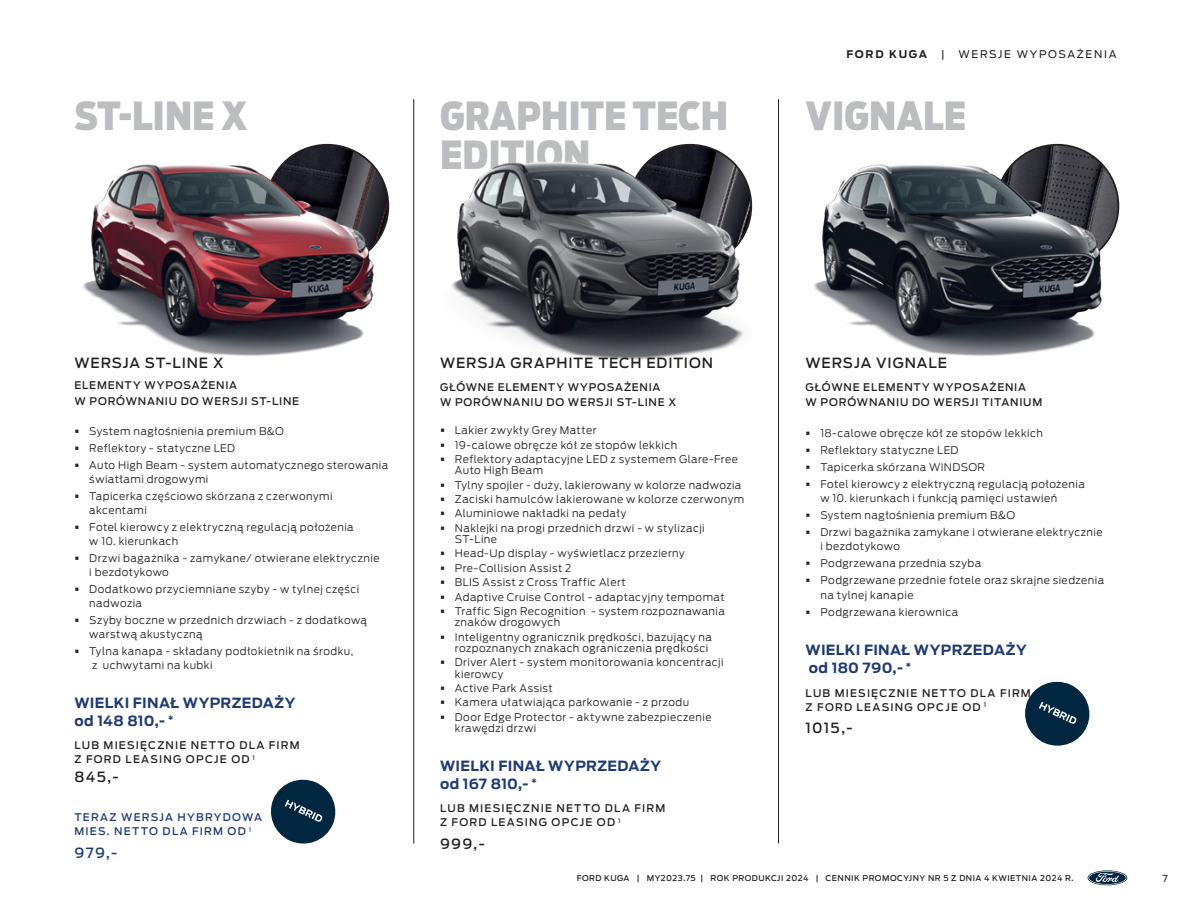
<style>
.page{position:relative;width:1191px;height:918px;background:#fff}
.page>*{position:absolute;margin:0;border:0;box-sizing:border-box;transform-origin:0 0}
.t1{font:900 38.5px/38.5px "Ford Antenna Cond";color:#bcbdc0}
.t2{font:700 14px/17.5px "Ford Antenna";letter-spacing:.025em;color:#1f3b71}
.t3{font:500 14px "Ford Antenna";letter-spacing:.065em;color:#231f20}
.t4{font:500 14px "Ford Antenna";color:#1f3b71}
.t5{font:300 10.5px/14px "Ford Antenna";letter-spacing:.04em;color:#231f20}
.t6{font:500 10.5px/15.8px "Ford Antenna";letter-spacing:.075em;color:#231f20}
.t7{font:500 10.5px/14px "Ford Antenna";letter-spacing:.1em;color:#231f20}
.t8{font:500 10.5px/14px "Ford Antenna";letter-spacing:.115em;color:#1f3b71}
.t9{font:10.5px "Ford Antenna";letter-spacing:.16em;color:#231f20}
.t10{font:700 10.5px "Ford Antenna";letter-spacing:.15em;color:#231f20}
.t11{font:9.62px "Ford Antenna";color:#231f20}
.t12{font:500 7.88px "Ford Antenna";letter-spacing:.06em;color:#231f20}
.s1{font-weight:900;font-size:12.25px}
</style>
<div class="page">
<svg style="left:1087px;top:870px;width:40px;height:15px"></svg>
<svg style="left:1088px;top:871px;width:38px;height:13px"></svg>
<hr style="left:413px;top:99px;width:1px;height:744px;background:#231f20">
<hr style="left:778px;top:99px;width:1px;height:744px;background:#231f20">
<img style="left:266px;top:145px;width:122px;height:122px;border-radius:61px">
<img style="left:629px;top:145px;width:122px;height:122px;border-radius:61px">
<img style="left:83px;top:154px;width:306px;height:202px">
<img style="left:452px;top:154px;width:301px;height:206px">
<svg style="left:271px;top:779px;width:65px;height:65px"></svg>
<img style="left:996px;top:145px;width:122px;height:122px;border-radius:61px">
<img style="left:814px;top:154px;width:305px;height:202px">
<svg style="left:1025px;top:681px;width:65px;height:65px"></svg>
<h1 class="t1" style="left:74px;top:92px;width:175px">ST-LINE X</h1>
<h1 class="t1" style="left:440px;top:92px;width:290px">GRAPHITE TECH<br>EDITION</h1>
<p class="t10" style="left:846px;top:45px;width:82px">FORD KUGA</p>
<p class="t9" style="left:941px;top:45px;width:5px">|</p>
<p class="t9" style="left:958px;top:45px;width:159px">WERSJE WYPOSAŻENIA</p>
<h1 class="t1" style="left:805px;top:92px;width:162px">VIGNALE</h1>
<h2 class="t3" style="left:74px;top:351px;width:151px">WERSJA ST-LINE X</h2>
<p class="t6" style="left:74px;top:376px;width:226px">ELEMENTY WYPOSAŻENIA<br>W PORÓWNANIU DO WERSJI ST-LINE</p>
<p class="t5" style="left:74px;top:423px;width:211px"><span class="s1">•</span> System nagłośnienia premium B&amp;O</p>
<p class="t5" style="left:74px;top:440px;width:162px"><span class="s1">•</span> Reflektory - statyczne LED</p>
<p class="t5" style="left:89px;top:457px;width:300px;text-indent:-15px"><span class="s1">•</span> Auto High Beam - system automatycznego sterowania światłami drogowymi</p>
<p class="t5" style="left:89px;top:488px;width:245px;text-indent:-15px"><span class="s1">•</span> Tapicerka częściowo skórzana z czerwonymi akcentami</p>
<p class="t5" style="left:89px;top:519px;width:266px;text-indent:-15px"><span class="s1">•</span> Fotel kierowcy z elektryczną regulacją położenia w 10. kierunkach</p>
<p class="t5" style="left:89px;top:550px;width:292px;text-indent:-15px"><span class="s1">•</span> Drzwi bagażnika - zamykane/ otwierane elektrycznie i bezdotykowo</p>
<p class="t5" style="left:89px;top:581px;width:271px;text-indent:-15px"><span class="s1">•</span> Dodatkowo przyciemniane szyby - w tylnej części nadwozia</p>
<p class="t5" style="left:89px;top:612px;width:279px;text-indent:-15px"><span class="s1">•</span> Szyby boczne w przednich drzwiach - z dodatkową warstwą akustyczną</p>
<p class="t5" style="left:92px;top:643px;width:263px;text-indent:-18px"><span class="s1">•</span> Tylna kanapa - składany podłokietnik na środku, z uchwytami na kubki</p>
<h2 class="t2" style="left:74px;top:693px;width:223px">WIELKI FINAŁ WYPRZEDAŻY od 148 810,- <sup>*</sup></h2>
<p class="t7" style="left:74px;top:737px;width:227px">LUB MIESIĘCZNIE NETTO DLA FIRM<br>Z FORD LEASING OPCJE OD <sup>1</sup></p>
<h2 class="t3" style="left:74px;top:765px;width:46px">845,-</h2>
<p class="t8" style="left:74px;top:809px;width:189px">TERAZ WERSJA HYBRYDOWA<br>MIES. NETTO DLA FIRM OD <sup>1</sup></p>
<h2 class="t4" style="left:74px;top:840px;width:44px">979,-</h2>
<h2 class="t3" style="left:440px;top:351px;width:275px">WERSJA GRAPHITE TECH EDITION</h2>
<p class="t6" style="left:440px;top:378px;width:238px">GŁÓWNE ELEMENTY WYPOSAŻENIA<br>W PORÓWNANIU DO WERSJI ST-LINE X</p>
<p class="t5" style="left:440px;top:422px;width:158px"><span class="s1">•</span> Lakier zwykły Grey Matter</p>
<p class="t5" style="left:440px;top:436px;width:239px"><span class="s1">•</span> 19-calowe obręcze kół ze stopów lekkich</p>
<p class="t5" style="left:455px;top:452px;width:285px;line-height:11.4px;text-indent:-15px"><span class="s1">•</span> Reflektory adaptacyjne LED z systemem Glare-Free<br>Auto High Beam</p>
<p class="t5" style="left:440px;top:476px;width:303px"><span class="s1">•</span> Tylny spojler - duży, lakierowany w kolorze nadwozia</p>
<p class="t5" style="left:440px;top:491px;width:306px"><span class="s1">•</span> Zaciski hamulców lakierowane w kolorze czerwonym</p>
<p class="t5" style="left:440px;top:505px;width:188px"><span class="s1">•</span> Aluminiowe nakładki na pedały</p>
<p class="t5" style="left:455px;top:521px;width:251px;line-height:11.4px;text-indent:-15px"><span class="s1">•</span> Naklejki na progi przednich drzwi - w stylizacji<br>ST-Line</p>
<p class="t5" style="left:440px;top:545px;width:246px"><span class="s1">•</span> Head-Up display - wyświetlacz przezierny</p>
<p class="t5" style="left:440px;top:560px;width:133px"><span class="s1">•</span> Pre-Collision Assist 2</p>
<p class="t5" style="left:440px;top:574px;width:187px"><span class="s1">•</span> BLIS Assist z Cross Traffic Alert</p>
<p class="t5" style="left:440px;top:588px;width:286px"><span class="s1">•</span> Adaptive Cruise Control - adaptacyjny tempomat</p>
<p class="t5" style="left:455px;top:604px;width:271px;line-height:11.4px;text-indent:-15px"><span class="s1">•</span> Traffic Sign Recognition - system rozpoznawania znaków drogowych</p>
<p class="t5" style="left:455px;top:630px;width:258px;line-height:11.4px;text-indent:-15px"><span class="s1">•</span> Inteligentny ogranicznik prędkości, bazujący na rozpoznanych znakach ograniczenia prędkości</p>
<p class="t5" style="left:455px;top:655px;width:270px;line-height:11.4px;text-indent:-15px"><span class="s1">•</span> Driver Alert - system monitorowania koncentracji kierowcy</p>
<p class="t5" style="left:440px;top:680px;width:114px"><span class="s1">•</span> Active Park Assist</p>
<p class="t5" style="left:440px;top:694px;width:251px"><span class="s1">•</span> Kamera ułatwiająca parkowanie - z przodu</p>
<p class="t5" style="left:455px;top:710px;width:258px;line-height:11.4px;text-indent:-15px"><span class="s1">•</span> Door Edge Protector - aktywne zabezpieczenie krawędzi drzwi</p>
<h2 class="t2" style="left:440px;top:755px;width:223px">WIELKI FINAŁ WYPRZEDAŻY od 167 810,- <sup>*</sup></h2>
<p class="t7" style="left:440px;top:800px;width:227px">LUB MIESIĘCZNIE NETTO DLA FIRM<br>Z FORD LEASING OPCJE OD <sup>1</sup></p>
<h2 class="t3" style="left:440px;top:831px;width:46px">999,-</h2>
<h2 class="t3" style="left:805px;top:351px;width:143px">WERSJA VIGNALE</h2>
<p class="t6" style="left:805px;top:378px;width:238px">GŁÓWNE ELEMENTY WYPOSAŻENIA<br>W PORÓWNANIU DO WERSJI TITANIUM</p>
<p class="t5" style="left:805px;top:425px;width:239px"><span class="s1">•</span> 18-calowe obręcze kół ze stopów lekkich</p>
<p class="t5" style="left:805px;top:442px;width:154px"><span class="s1">•</span> Reflektory statyczne LED</p>
<p class="t5" style="left:805px;top:459px;width:181px"><span class="s1">•</span> Tapicerka skórzana WINDSOR</p>
<p class="t5" style="left:820px;top:476px;width:266px;text-indent:-15px"><span class="s1">•</span> Fotel kierowcy z elektryczną regulacją położenia w 10. kierunkach i funkcją pamięci ustawień</p>
<p class="t5" style="left:805px;top:507px;width:211px"><span class="s1">•</span> System nagłośnienia premium B&amp;O</p>
<p class="t5" style="left:820px;top:523px;width:284px;text-indent:-15px"><span class="s1">•</span> Drzwi bagażnika zamykane i otwierane elektrycznie i bezdotykowo</p>
<p class="t5" style="left:805px;top:554px;width:177px"><span class="s1">•</span> Podgrzewana przednia szyba</p>
<p class="t5" style="left:820px;top:571px;width:285px;line-height:15.8px;text-indent:-15px"><span class="s1">•</span> Podgrzewane przednie fotele oraz skrajne siedzenia na tylnej kanapie</p>
<p class="t5" style="left:805px;top:604px;width:154px"><span class="s1">•</span> Podgrzewana kierownica</p>
<h2 class="t2" style="left:805px;top:640px;width:223px">WIELKI FINAŁ WYPRZEDAŻY od 180 790,- <sup>*</sup></h2>
<p class="t7" style="left:805px;top:685px;width:227px">LUB MIESIĘCZNIE NETTO DLA FIRM<br>Z FORD LEASING OPCJE OD <sup>1</sup></p>
<h2 class="t3" style="left:805px;top:716px;width:48px">1015,-</h2>
<p class="t12" style="left:577px;top:871px;width:498px">FORD KUGA | MY2023.75 | ROK PRODUKCJI 2024 | CENNIK PROMOCYJNY NR 5 Z DNIA 4 KWIETNIA 2024 R.</p>
<p class="t11" style="left:1162px;top:870px;width:7px">7</p>
</div>
